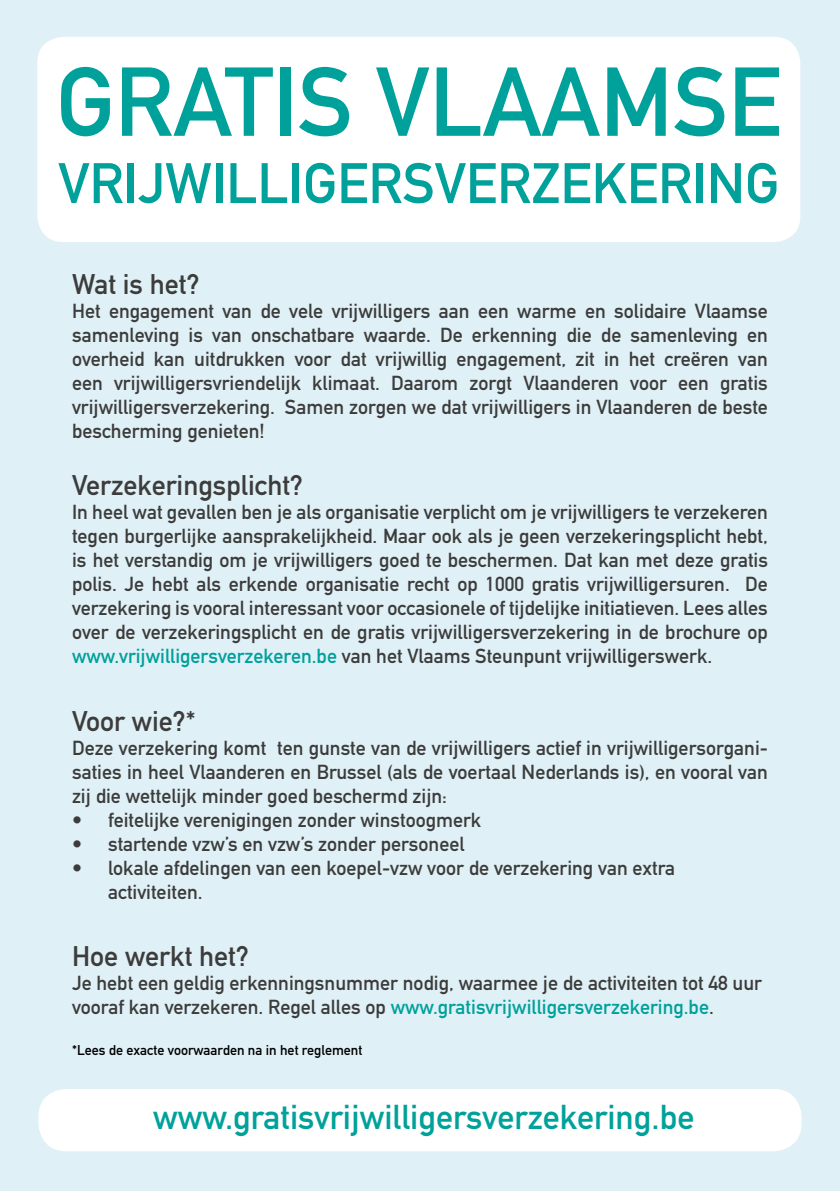
<style>
.page{position:relative;width:840px;height:1191px;background:#fff}
.page>*{position:absolute;margin:0;border:0;box-sizing:border-box;transform-origin:0 0}
.t1{font:700 96px "DIN Alternate";color:#00a19a}
.t2{font:700 56px "DIN Alternate";color:#00a19a}
.t3{font:700 34px "DIN Alternate";color:#00a19a}
.t4{font:700 28px "DIN Alternate";color:#3c3c3b}
.t5{font:700 20px/24px "DIN Alternate";color:#3c3c3b;text-align:justify}
.t6{font:700 14px "DIN Alternate";color:#000}
.s1{color:#00a19a}
</style>
<div class="page">
<div style="left:0;top:0;width:839px;height:1191px;background:#e0f0f7"></div>
<div style="left:37px;top:37px;width:762px;height:205px;background:#fff;border-radius:26px"></div>
<div style="left:38px;top:1089px;width:763px;height:62px;background:#fff;border-radius:28px"></div>
<h1 class="t1" style="left:56px;top:29px;width:726px">GRATIS VLAAMSE</h1>
<h2 class="t2" style="left:58px;top:141px;width:722px">VRIJWILLIGERSVERZEKERING</h2>
<h3 class="t4" style="left:72px;top:262px;width:129px">Wat is het?</h3>
<p class="t5" style="left:72px;top:297px;width:697px">Het engagement van de vele vrijwilligers aan een warme en solidaire Vlaamse samenleving is van onschatbare waarde. De erkenning die de samenleving en overheid kan uitdrukken voor dat vrijwillig engagement, zit in het creëren van een vrijwilligersvriendelijk klimaat. Daarom zorgt Vlaanderen voor een gratis vrijwilligersverzekering. Samen zorgen we dat vrijwilligers in Vlaanderen de beste bescherming genieten!</p>
<h3 class="t4" style="left:72px;top:464px;width:232px">Verzekeringsplicht?</h3>
<p class="t5" style="left:72px;top:499px;width:697px">In heel wat gevallen ben je als organisatie verplicht om je vrijwilligers te verzekeren tegen burgerlijke aansprakelijkheid. Maar ook als je geen verzekeringsplicht hebt, is het verstandig om je vrijwilligers goed te beschermen. Dat kan met deze gratis polis. Je hebt als erkende organisatie recht op 1000 gratis vrijwilligersuren. De verzekering is vooral interessant voor occasionele of tijdelijke initiatieven. Lees alles over de verzekeringsplicht en de gratis vrijwilligersverzekering in de brochure op <span class="s1">www.vrijwilligersverzekeren.be</span> van het Vlaams Steunpunt vrijwilligerswerk.</p>
<h3 class="t4" style="left:72px;top:699px;width:125px">Voor wie?*</h3>
<p class="t5" style="left:72px;top:734px;width:697px">Deze verzekering komt ten gunste van de vrijwilligers actief in vrijwilligersorgani&shy;saties in heel Vlaanderen en Brussel (als de voertaal Nederlands is), en vooral van zij die wettelijk minder goed beschermd zijn:</p>
<p class="t5" style="left:72px;top:806px;width:410px">• feitelijke verenigingen zonder winstoogmerk</p>
<p class="t5" style="left:72px;top:830px;width:394px">• startende vzw’s en vzw’s zonder personeel</p>
<p class="t5" style="left:108px;top:854px;width:568px;text-indent:-36px">• lokale afdelingen van een koepel-vzw voor de verzekering van extra activiteiten.</p>
<h3 class="t4" style="left:72px;top:934px;width:178px">Hoe werkt het?</h3>
<p class="t5" style="left:72px;top:969px;width:691px">Je hebt een geldig erkenningsnummer nodig, waarmee je de activiteiten tot 48 uur vooraf kan verzekeren. Regel alles op <span class="s1">www.gratisvrijwilligersverzekering.be</span>.</p>
<p class="t6" style="left:72px;top:1039px;width:291px">*Lees de exacte voorwaarden na in het reglement</p>
<h3 class="t3" style="left:153px;top:1091px;width:542px">www.gratisvrijwilligersverzekering.be</h3>
</div>
